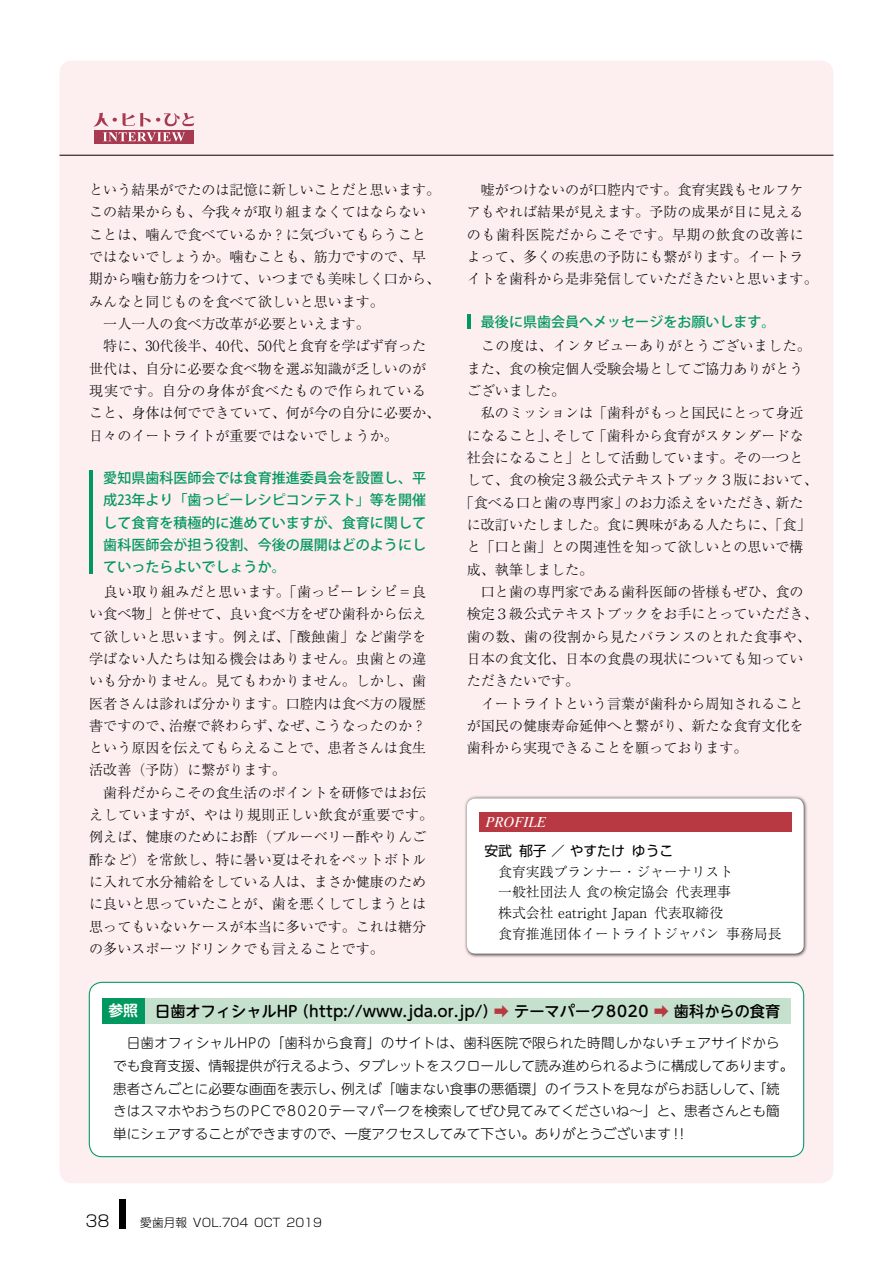
<style>
.page{position:relative;width:893px;height:1263px;background:#fff}
.page>*{position:absolute;margin:0;border:0;box-sizing:border-box;transform-origin:0 0}
.t1{font:300 15.9px "Shin Go Pro";color:#000}
.t2{font:500 15.15px "UD Shin M Go Pr 6 N";color:#000}
.t3{font:italic 14.85px "Times";color:#fff}
.t4{font:300 14.1px/22.4px "Ryumin Pro";color:#000}
.t5{font:500 14.1px/22.4px "Koz Go Pro";color:#00985f;text-align:justify}
.t6{font:300 14.1px "Ryumin Pro";letter-spacing:.025em;color:#000}
.t7{font:300 13.8px/20.7px "Ryumin Pro";color:#000}
.t8{font:13.8px "UD Shin Go Pr 6 N";color:#000}
.t9{font:300 13.65px/22.6px "UD Shin M Go Pr 6 N";color:#000}
.t10{font:300 11.7px "Shin Go Pro";color:#000}
.s1{font-family:"UD Shin M Go Pr 6 N De";font-weight:700;font-size:14.85px;color:#fff}
.s2{color:#b93943}
</style>
<div class="page">
<div style="left:119px;top:1199px;width:6px;height:30px;background:#000"></div>
<div style="left:60px;top:61px;width:773px;height:1122px;background:#fdeeef;border-radius:13px"></div>
<hr style="left:60px;top:155px;width:773px;height:1px;background:#000">
<div style="left:89px;top:982px;width:715px;height:175px;background:#fff;border-radius:13px"></div>
<div style="left:89px;top:982px;width:715px;height:175px;border:1px solid #00985f;border-radius:13px"></div>
<div style="left:464px;top:796px;width:344px;height:162px;background:#000;opacity:.75"></div>
<div style="left:467px;top:798px;width:337px;height:156px;background:#fff;border-radius:9px"></div>
<div style="left:479px;top:812px;width:313px;height:19px;background:#b93943"></div>
<hr style="left:89px;top:471px;width:4px;height:103px;background:#00985f">
<hr style="left:467px;top:314px;width:3px;height:14px;background:#00985f">
<div style="left:145px;top:998px;width:646px;height:25px;background:#c5e0cd"></div>
<div style="left:102px;top:998px;width:43px;height:25px;background:#00985f"></div>
<svg style="left:94px;top:141px;width:100px;height:3px"></svg>
<svg style="left:94px;top:113px;width:100px;height:28px"></svg>
<p class="t4" style="left:89px;top:177px;width:352px">という結果がでたのは記憶に新しいことだと思います。この結果からも、今我々が取り組まなくてはならないことは、噛んで食べているか？に気づいてもらうことではないでしょうか。噛むことも、筋力ですので、早期から噛む筋力をつけて、いつまでも美味しく口から、みんなと同じものを食べて欲しいと思います。<br>　一人一人の食べ方改革が必要といえます。<br>　特に、３０代後半、４０代、５０代と食育を学ばず育った世代は、自分に必要な食べ物を選ぶ知識が乏しいのが現実です。自分の身体が食べたもので作られていること、身体は何でできていて、何が今の自分に必要か、日々のイートライトが重要ではないでしょうか。</p>
<p class="t5" style="left:103px;top:467px;width:324px">愛知県歯科医師会では食育推進委員会を設置し、平成２３年より「歯っピーレシピコンテスト」等を開催して食育を積極的に進めていますが、食育に関して歯科医師会が担う役割、今後の展開はどのようにしていったらよいでしょうか。</p>
<p class="t4" style="left:89px;top:579px;width:345px">　良い取り組みだと思います。「歯っピーレシピ＝良い食べ物」と併せて、良い食べ方をぜひ歯科から伝えて欲しいと思います。例えば、「酸蝕歯」など歯学を学ばない人たちは知る機会はありません。虫歯との違いも分かりません。見てもわかりません。しかし、歯医者さんは診れば分かります。口腔内は食べ方の履歴書ですので、治療で終わらず、なぜ、こうなったのか？という原因を伝えてもらえることで、患者さんは食生活改善（予防）に繋がります。<br>　歯科だからこその食生活のポイントを研修ではお伝えしていますが、やはり規則正しい飲食が重要です。例えば、健康のためにお酢（ブルーベリー酢やりんご酢など）を常飲し、特に暑い夏はそれをペットボトルに入れて水分補給をしている人は、まさか健康のために良いと思っていたことが、歯を悪くしてしまうとは思ってもいないケースが本当に多いです。これは糖分の多いスポーツドリンクでも言えることです。</p>
<p class="t4" style="left:467px;top:177px;width:352px">　嘘がつけないのが口腔内です。食育実践もセルフケアもやれば結果が見えます。予防の成果が目に見えるのも歯科医院だからこそです。早期の飲食の改善によって、多くの疾患の予防にも繋がります。イートライトを歯科から是非発信していただきたいと思います。</p>
<p class="t5" style="left:481px;top:311px;width:296px">最後に県歯会員へメッセージをお願いします。</p>
<p class="t6" style="left:467px;top:335px;width:345px">　この度は、インタビューありがとうございました。</p>
<p class="t4" style="left:467px;top:356px;width:338px">また、食の検定個人受験会場としてご協力ありがとう</p>
<p class="t4" style="left:467px;top:378px;width:100px">ございました。</p>
<p class="t4" style="left:467px;top:401px;width:338px">　私のミッションは「歯科がもっと国民にとって身近</p>
<p class="t4" style="left:467px;top:423px;width:338px">になること」、そして「歯科から食育がスタンダードな</p>
<p class="t4" style="left:467px;top:445px;width:338px">社会になること」として活動しています。その一つと</p>
<p class="t4" style="left:467px;top:468px;width:352px">して、食の検定３級公式テキストブック３版において、</p>
<p class="t4" style="left:460px;top:490px;width:345px">「食べる口と歯の専門家」のお力添えをいただき、新た</p>
<p class="t4" style="left:467px;top:512px;width:345px">に改訂いたしました。食に興味がある人たちに、「食」</p>
<p class="t4" style="left:467px;top:535px;width:338px">と「口と歯」との関連性を知って欲しいとの思いで構</p>
<p class="t4" style="left:467px;top:557px;width:128px">成、執筆しました。</p>
<p class="t4" style="left:467px;top:579px;width:338px">　口と歯の専門家である歯科医師の皆様もぜひ、食の</p>
<p class="t4" style="left:467px;top:602px;width:352px">検定３級公式テキストブックをお手にとっていただき、</p>
<p class="t6" style="left:467px;top:625px;width:345px">歯の数、歯の役割から見たバランスのとれた食事や、</p>
<p class="t4" style="left:467px;top:646px;width:338px">日本の食文化、日本の食農の現状についても知ってい</p>
<p class="t4" style="left:467px;top:669px;width:114px">ただきたいです。</p>
<p class="t4" style="left:467px;top:691px;width:338px">　イートライトという言葉が歯科から周知されること</p>
<p class="t4" style="left:467px;top:713px;width:338px">が国民の健康寿命延伸へと繋がり、新たな食育文化を</p>
<p class="t4" style="left:467px;top:736px;width:282px">歯科から実現できることを願っております。</p>
<p class="t3" style="left:485px;top:809px;width:62px">PROFILE</p>
<p class="t8" style="left:484px;top:839px;width:190px">安武 郁子 ／ やすたけ ゆうこ</p>
<p class="t7" style="left:484px;top:860px;width:299px">　食育実践プランナー・ジャーナリスト<br>　一般社団法人 食の検定協会 代表理事<br>　株式会社 eatright Japan 代表取締役<br>　食育推進団体イートライトジャパン 事務局長</p>
<p class="t2" style="left:108px;top:998px;width:673px"><span class="s1">参照</span> 日歯オフィシャルHP（http://www.jda.or.jp/）<span class="s2">➡</span> テーマパーク8020 <span class="s2">➡</span> 歯科からの食育</p>
<p class="t9" style="left:113px;top:1031px;width:682px">　日歯オフィシャルHPの「歯科から食育」のサイトは、歯科医院で限られた時間しかないチェアサイドからでも食育支援、情報提供が行えるよう、タブレットをスクロールして読み進められるように構成してあります。患者さんごとに必要な画面を表示し、例えば「噛まない食事の悪循環」のイラストを見ながらお話しして、「続きはスマホやおうちのPCで8020テーマパークを検索してぜひ見てみてくださいね〜」と、患者さんとも簡単にシェアすることができますので、一度アクセスしてみて下さい。ありがとうございます！！</p>
<p class="t1" style="left:85px;top:1208px;width:26px">38</p>
<p class="t10" style="left:140px;top:1212px;width:183px">愛歯月報 VOL.704 OCT 2019</p>
</div>
